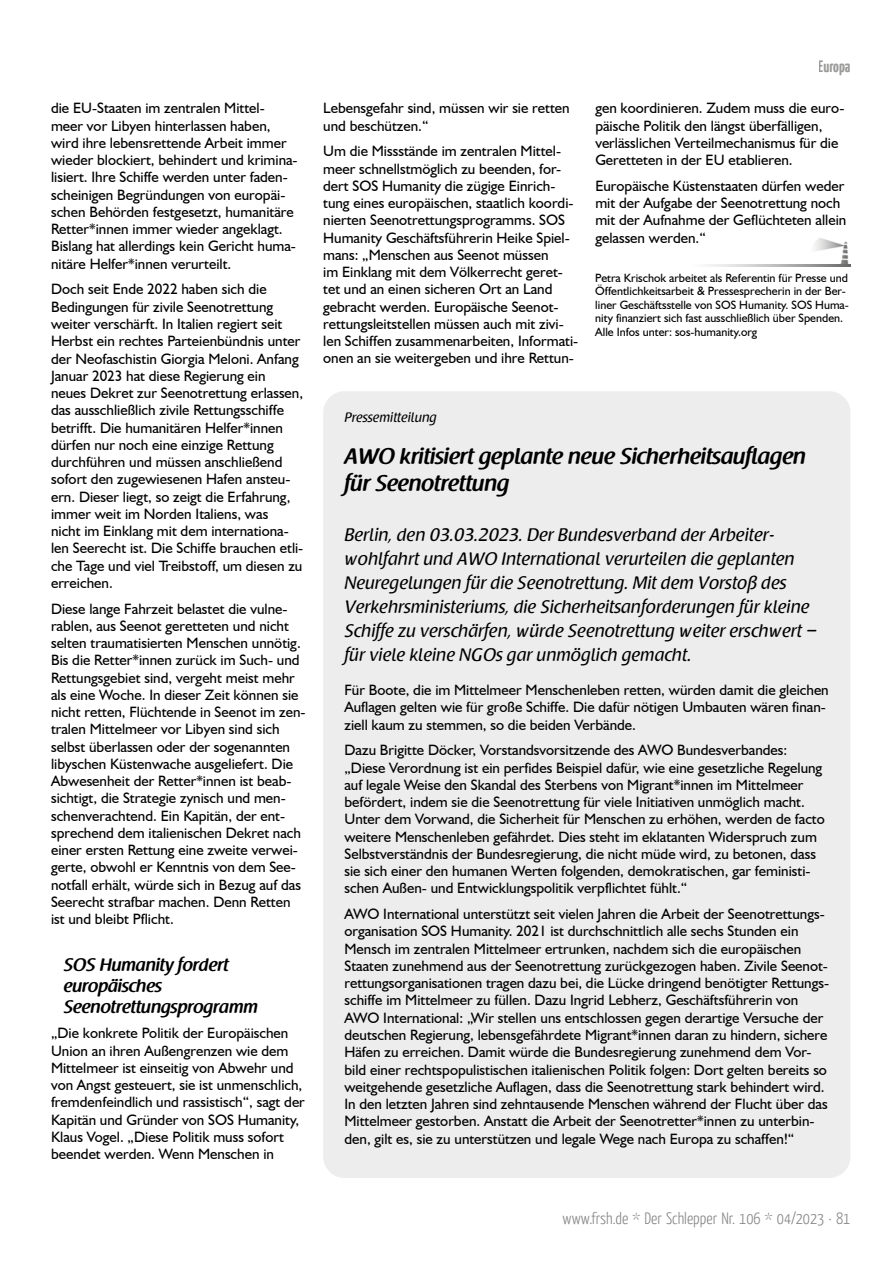
<style>
.page{position:relative;width:893px;height:1263px;background:#fff}
.page>*{position:absolute;margin:0;border:0;box-sizing:border-box;transform-origin:0 0}
.t1{font:600 22.5px/27px "Raspoutine";color:#000}
.t2{font:18px/24px "Raspoutine Classic";color:#000}
.t3{font:600 18px/21px "Raspoutine";color:#000}
.t4{font:300 16.5px "Yanone Kaffeesatz";color:#878787}
.t5{font:700 16.5px "Yanone Kaffeesatz";letter-spacing:-.01em;color:#575756}
.t6{font:15px/17.2px "Humanist 521 BT";color:#000}
.t7{font:13.5px "Raspoutine Classic";color:#000}
.t8{font:12px/13.5px "Humanist 521 BT";color:#000}
</style>
<div class="page">
<div style="left:323px;top:391px;width:527px;height:787px;background:#ededed;border-radius:21px"></div>
<img style="left:811px;top:238px;width:39px;height:29px">
<img style="left:709px;top:265px;width:141px;height:1px">
<p class="t6" style="left:51px;top:99px;width:248px">die EU-Staaten im zentralen Mittel&shy;meer vor Libyen hinterlassen haben, wird ihre lebensrettende Arbeit immer wieder blockiert, behindert und krimina&shy;lisiert. Ihre Schiffe werden unter faden&shy;scheinigen Begründungen von europäi&shy;schen Behörden festgesetzt, humanitäre Retter*innen immer wieder angeklagt.<br>Bislang hat allerdings kein Gericht huma&shy;nitäre Helfer*innen verurteilt.</p>
<p class="t6" style="left:51px;top:280px;width:254px">Doch seit Ende 2022 haben sich die Bedingungen für zivile Seenotrettung weiter verschärft. In Italien regiert seit Herbst ein rechtes Parteienbündnis unter der Neofaschistin Giorgia Meloni. Anfang Januar 2023 hat diese Regierung ein neues Dekret zur Seenotrettung erlassen, das ausschließlich zivile Rettungsschiffe betrifft. Die humanitären Helfer*innen dürfen nur noch eine einzige Rettung durchführen und müssen anschließend sofort den zugewiesenen Hafen ansteu&shy;ern. Dieser liegt, so zeigt die Erfahrung, immer weit im Norden Italiens, was<br>nicht im Einklang mit dem internationa&shy;len Seerecht ist. Die Schiffe brauchen etli&shy;che Tage und viel Treibstoff, um diesen zu erreichen.</p>
<p class="t6" style="left:51px;top:599px;width:256px">Diese lange Fahrzeit belastet die vulne&shy;rablen, aus Seenot geretteten und nicht selten traumatisierten Menschen unnötig.<br>Bis die Retter*innen zurück im Such- und Rettungsgebiet sind, vergeht meist mehr als eine Woche. In dieser Zeit können sie nicht retten, Flüchtende in Seenot im zen&shy;tralen Mittelmeer vor Libyen sind sich selbst überlassen oder der sogenannten libyschen Küstenwache ausgeliefert. Die Abwesenheit der Retter*innen ist beab&shy;sichtigt, die Strategie zynisch und men&shy;schenverachtend. Ein Kapitän, der ent&shy;sprechend dem italienischen Dekret nach einer ersten Rettung eine zweite verwei&shy;gerte, obwohl er Kenntnis von dem See&shy;notfall erhält, würde sich in Bezug auf das Seerecht strafbar machen. Denn Retten ist und bleibt Pflicht.</p>
<p class="t3" style="left:64px;top:954px;width:196px">SOS Humanity fordert europäisches<br>Seenotrettungsprogramm</p>
<p class="t6" style="left:51px;top:1024px;width:255px">„Die konkrete Politik der Europäischen Union an ihren Außengrenzen wie dem Mittelmeer ist einseitig von Abwehr und von Angst gesteuert, sie ist unmenschlich, fremdenfeindlich und rassistisch“, sagt der Kapitän und Gründer von SOS Humanity, Klaus Vogel. „Diese Politik muss sofort beendet werden. Wenn Menschen in</p>
<p class="t6" style="left:323px;top:99px;width:248px">Lebensgefahr sind, müssen wir sie retten und beschützen.“</p>
<p class="t6" style="left:323px;top:142px;width:257px">Um die Missstände im zentralen Mittel&shy;meer schnellstmöglich zu beenden, for&shy;dert SOS Humanity die zügige Einrich&shy;tung eines europäischen, staatlich koordi&shy;nierten Seenotrettungsprogramms. SOS Humanity Geschäftsführerin Heike Spiel&shy;mans: „Menschen aus Seenot müssen<br>im Einklang mit dem Völkerrecht geret&shy;tet und an einen sicheren Ort an Land gebracht werden. Europäische Seenot&shy;rettungsleitstellen müssen auch mit zivi&shy;len Schiffen zusammenarbeiten, Informati&shy;onen an sie weitergeben und ihre Rettun-</p>
<p class="t5" style="left:819px;top:55px;width:33px">Europa</p>
<p class="t6" style="left:595px;top:99px;width:251px">gen koordinieren. Zudem muss die euro&shy;päische Politik den längst überfälligen, verlässlichen Verteilmechanismus für die Geretteten in der EU etablieren.</p>
<p class="t6" style="left:595px;top:177px;width:252px">Europäische Küstenstaaten dürfen weder mit der Aufgabe der Seenotrettung noch mit der Aufnahme der Geflüchteten allein gelassen werden.“</p>
<p class="t8" style="left:595px;top:271px;width:255px">Petra Krischok arbeitet als Referentin für Presse und Öffentlichkeitsarbeit &amp; Pressesprecherin in der Ber&shy;liner Geschäftsstelle von SOS Humanity. SOS Huma&shy;nity finanziert sich fast ausschließlich über Spenden.<br>Alle Infos unter: sos-humanity.org</p>
<p class="t7" style="left:344px;top:410px;width:94px">Pressemitteilung</p>
<h1 class="t1" style="left:344px;top:444px;width:463px">AWO kritisiert geplante neue Sicherheitsauflagen für Seenotrettung</h1>
<p class="t2" style="left:344px;top:523px;width:474px">Berlin, den 03.03.2023. Der Bundesverband der Arbeiter&shy;wohlfahrt und AWO International verurteilen die geplanten Neuregelungen für die Seenotrettung. Mit dem Vorstoß des Verkehrsministeriums, die Sicherheitsanforderungen für kleine Schiffe zu verschärfen, würde Seenotrettung weiter erschwert – für viele kleine NGOs gar unmöglich gemacht.</p>
<p class="t6" style="left:344px;top:681px;width:486px">Für Boote, die im Mittelmeer Menschenleben retten, würden damit die gleichen<br>Auflagen gelten wie für große Schiffe. Die dafür nötigen Umbauten wären finan&shy;ziell kaum zu stemmen, so die beiden Verbände.</p>
<p class="t6" style="left:344px;top:741px;width:482px">Dazu Brigitte Döcker, Vorstandsvorsitzende des AWO Bundesverbandes: „Diese Verordnung ist ein perfides Beispiel dafür, wie eine gesetzliche Regelung auf legale Weise den Skandal des Sterbens von Migrant*innen im Mittelmeer befördert, indem sie die Seenotrettung für viele Initiativen unmöglich macht.<br>Unter dem Vorwand, die Sicherheit für Menschen zu erhöhen, werden de facto weitere Menschenleben gefährdet. Dies steht im eklatanten Widerspruch zum Selbstverständnis der Bundesregierung, die nicht müde wird, zu betonen, dass sie sich einer den humanen Werten folgenden, demokratischen, gar feministi&shy;schen Außen- und Entwicklungspolitik verpflichtet fühlt.“</p>
<p class="t6" style="left:344px;top:905px;width:486px">AWO International unterstützt seit vielen Jahren die Arbeit der Seenotrettungs&shy;organisation SOS Humanity. 2021 ist durchschnittlich alle sechs Stunden ein Mensch im zentralen Mittelmeer ertrunken, nachdem sich die europäischen Staaten zunehmend aus der Seenotrettung zurückgezogen haben. Zivile Seenot&shy;rettungsorganisationen tragen dazu bei, die Lücke dringend benötigter Rettungs&shy;schiffe im Mittelmeer zu füllen. Dazu Ingrid Lebherz, Geschäftsführerin von AWO International: „Wir stellen uns entschlossen gegen derartige Versuche der deutschen Regierung, lebensgefährdete Migrant*innen daran zu hindern, sichere Häfen zu erreichen. Damit würde die Bundesregierung zunehmend dem Vor&shy;bild einer rechtspopulistischen italienischen Politik folgen: Dort gelten bereits so weitgehende gesetzliche Auflagen, dass die Seenotrettung stark behindert wird.<br>In den letzten Jahren sind zehntausende Menschen während der Flucht über das Mittelmeer gestorben. Anstatt die Arbeit der Seenotretter*innen zu unterbin&shy;den, gilt es, sie zu unterstützen und legale Wege nach Europa zu schaffen!“</p>
<p class="t4" style="left:563px;top:1208px;width:289px">www.frsh.de * Der Schlepper Nr. 106 * 04/2023 · 81</p>
</div>
